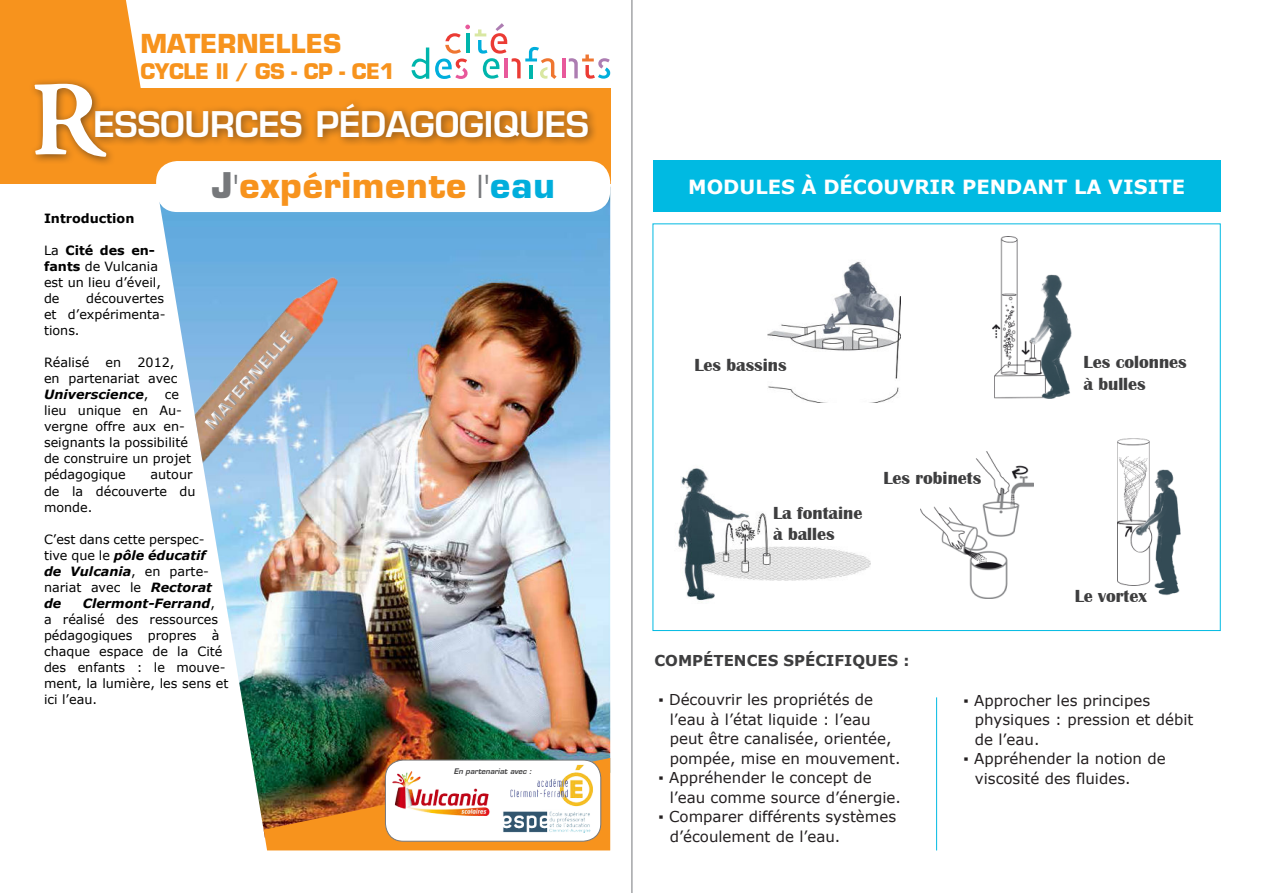
<style>
.page{position:relative;width:1263px;height:893px;background:#fff}
.page>*{position:absolute;margin:0;border:0;box-sizing:border-box;transform-origin:0 0}
.t1{font:600 34.5px "Eurostile";letter-spacing:-.01em;color:#fff}
.t2{font:700 34.5px "Eurostile";letter-spacing:.02em;color:#f7931d}
.t3{font:700 25.5px "Eurostile";color:#f7931d}
.t4{font:700 21px "Eurostile";letter-spacing:-.02em;color:#f7931d}
.t5{font:700 19.5px "Verdana";color:#fff}
.t6{font:700 18px/21.6px "Britannic";color:#3e3e3f}
.t7{font:700 16.5px "Eurostile";color:#fff}
.t8{font:15px/19.5px "Verdana";color:#231f20}
.t9{font:700 15px "Verdana";color:#3e3e3f}
.t10{font:12.75px/16px "Verdana";color:#000}
.t11{font:700 12.75px "Verdana";color:#000}
.t12{font:italic 600 7.5px "Eurostile LT Std";color:#3e3e3f}
.s1{color:#76787b}
.s2{font-weight:400;color:#76787b}
.s3{color:#00aedc}
.s4{font-weight:700}
.s5{font-weight:700;font-style:italic}
</style>
<div class="page">
<img style="left:159px;top:195px;width:451px;height:637px">
<div style="left:0;top:89px;width:610px;height:95px;background:#f7931d"></div>
<div style="left:156px;top:161px;width:454px;height:51px;background:#fff;border-radius:21px"></div>
<img style="left:193px;top:274px;width:147px;height:202px">
<svg style="left:200px;top:325px;width:99px;height:109px"></svg>
<hr style="left:632px;top:0;width:1px;height:893px;background:#76787b">
<hr style="left:936px;top:697px;width:1px;height:153px;background:#00bae2">
<img style="left:264px;top:758px;width:346px;height:92px">
<hr style="left:562px;top:58px;width:3px;height:20px;background:#e8589b">
<svg style="left:569px;top:55px;width:41px;height:24px"></svg>
<svg style="left:411px;top:48px;width:18px;height:31px"></svg>
<svg style="left:435px;top:23px;width:122px;height:56px"></svg>
<div style="left:653px;top:161px;width:567px;height:51px;background:#00bae2"></div>
<div style="left:89px;top:97px;width:508px;height:48px;background:#231f20;opacity:.55"></div>
<div style="left:28px;top:78px;width:87px;height:89px;background:#231f20;opacity:.55"></div>
<svg style="left:0;top:0;width:142px;height:157px"></svg>
<img style="left:767px;top:261px;width:133px;height:142px">
<img style="left:921px;top:452px;width:112px;height:147px">
<img style="left:992px;top:236px;width:80px;height:163px">
<img style="left:1117px;top:439px;width:64px;height:157px">
<img style="left:678px;top:468px;width:193px;height:134px">
<div style="left:385px;top:760px;width:216px;height:81px;background:#fff;border-radius:18px"></div>
<div style="left:385px;top:760px;width:216px;height:82px;border:1px solid #76787b;border-radius:18px"></div>
<img style="left:510px;top:763px;width:85px;height:44px">
<img style="left:392px;top:771px;width:98px;height:44px">
<img style="left:503px;top:811px;width:88px;height:22px">
<h2 class="t3" style="left:140px;top:34px;width:202px">MATERNELLES</h2>
<h3 class="t4" style="left:140px;top:63px;width:256px">CYCLE II / GS - CP - CE1</h3>
<h1 class="t1" style="left:94px;top:105px;width:497px">ESSOURCES PÉDAGOGIQUES</h1>
<h1 class="t2" style="left:211px;top:172px;width:345px"><span class="s1">J</span><span class="s2">'</span>expérimente <span class="s2">l'</span><span class="s3">eau</span></h1>
<p class="t11" style="left:44px;top:212px;width:92px">Introduction</p>
<p class="t10" style="left:44px;top:243px;width:119px">La <span class="s4">Cité des en&shy;fants</span> de Vulcania est un lieu d’éveil, de</p>
<p class="t10" style="left:44px;top:291px;width:123px;text-align:justify;text-indent:42px">découvertes et d’expérimenta&shy;tions.</p>
<p class="t10" style="left:44px;top:355px;width:47px">Réalisé</p>
<p class="t10" style="left:106px;top:355px;width:17px">en</p>
<p class="t7" style="left:202px;top:421px;width:127px;rotate:-49deg">MATERNELLE</p>
<p class="t10" style="left:44px;top:355px;width:135px;text-indent:93px">2012, en partenariat avec<br><span class="s5">Universcience</span>,</p>
<p class="t10" style="left:44px;top:387px;width:148px;text-indent:121px">ce lieu unique en Au&shy;vergne offre aux en&shy;seignants la possibilité de construire un projet pédagogique</p>
<p class="t10" style="left:44px;top:468px;width:153px;text-indent:107px">autour de la découverte du monde.</p>
<p class="t10" style="left:44px;top:532px;width:170px">C’est dans cette perspec&shy;tive que le <span class="s5">pôle éducatif de Vulcania</span>, en parte&shy;nariat avec le <span class="s5">Rectorat de</span></p>
<p class="t10" style="left:44px;top:596px;width:186px;text-indent:39px"><span class="s5">Clermont-Ferrand</span>,<br>a réalisé des ressources pédagogiques propres à chaque espace de la Cité des enfants : le mouve&shy;ment, la lumière, les sens et ici l’eau.</p>
<p class="t12" style="left:454px;top:768px;width:79px">En partenariat avec :</p>
<h3 class="t5" style="left:688px;top:178px;width:498px">MODULES À DÉCOUVRIR PENDANT LA VISITE</h3>
<h3 class="t6" style="left:694px;top:354px;width:94px">Les bassins</h3>
<h3 class="t6" style="left:773px;top:502px;width:91px">La fontaine à balles</h3>
<h3 class="t6" style="left:883px;top:467px;width:99px">Les robinets</h3>
<h3 class="t6" style="left:1083px;top:351px;width:105px">Les colonnes à bulles</h3>
<h3 class="t6" style="left:1075px;top:585px;width:74px">Le vortex</h3>
<p class="t9" style="left:654px;top:654px;width:256px">COMPÉTENCES SPÉCIFIQUES :</p>
<p class="t8" style="left:670px;top:690px;width:232px;text-indent:-11px">▪ Découvrir les propriétés de l’eau à l’état liquide : l’eau peut être canalisée, orientée, pompée, mise en mouvement.</p>
<p class="t8" style="left:670px;top:768px;width:233px;text-indent:-11px">▪ Appréhender le concept de l’eau comme source d’énergie.</p>
<p class="t8" style="left:670px;top:807px;width:228px;text-indent:-11px">▪ Comparer différents systèmes d’écoulement de l’eau.</p>
<p class="t8" style="left:975px;top:690px;width:220px;text-indent:-11px">▪ Approcher les principes physiques : pression et débit de l’eau.</p>
<p class="t8" style="left:975px;top:748px;width:192px;text-indent:-11px">▪ Appréhender la notion de viscosité des fluides.</p>
</div>
